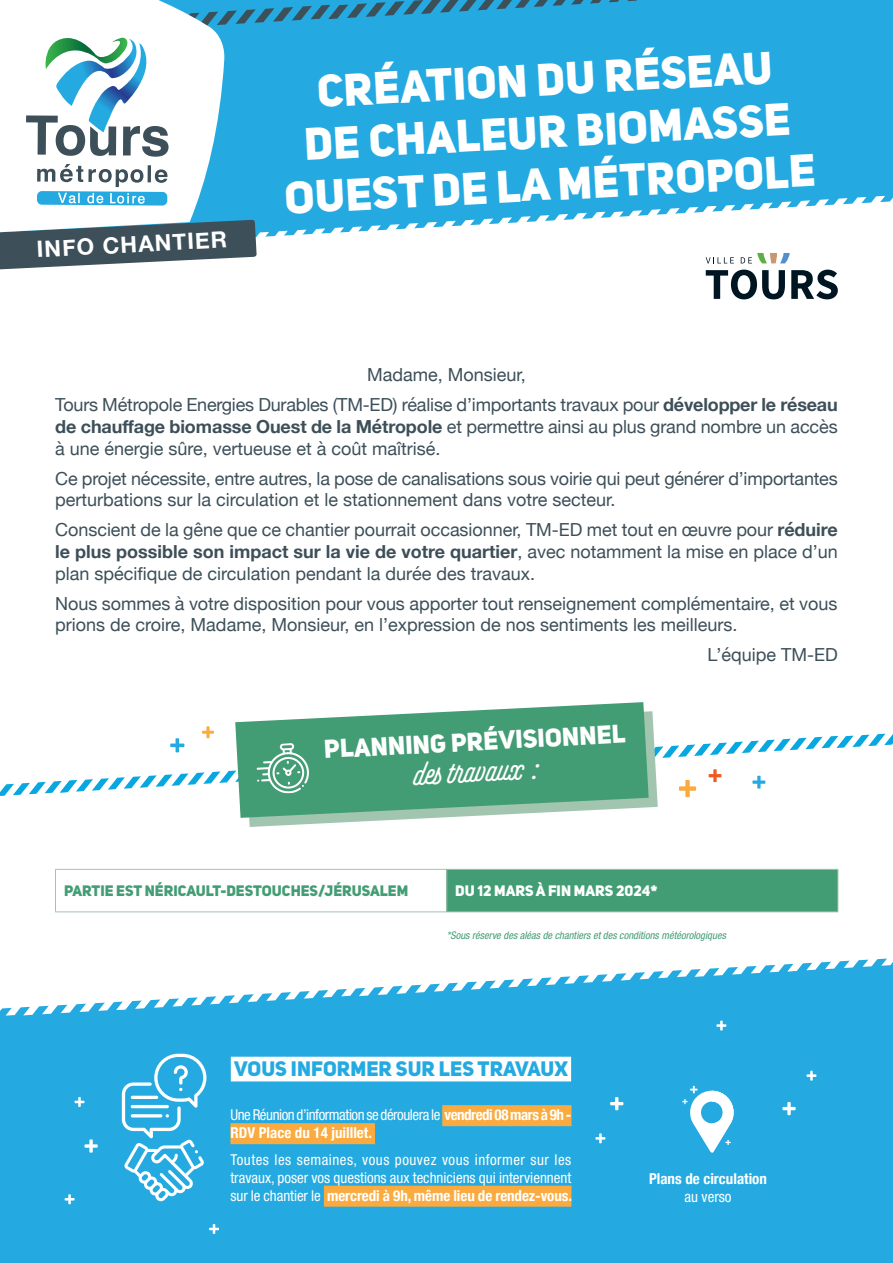
<style>
.page{position:relative;width:893px;height:1263px;background:#fff}
.page>*{position:absolute;margin:0;border:0;box-sizing:border-box;transform-origin:0 0}
.t1{font:45px/52.5px "Uni Sans Heavy CAPS";color:#fff;text-align:center}
.t2{font:900 37.65px "Selfie";color:#fff}
.t3{font:25.5px "Uni Sans Heavy CAPS";color:#fff}
.t4{font:700 22.5px "Helvetica Neue";color:#fff}
.t5{font:20.7px "Uni Sans Heavy CAPS";letter-spacing:.005em;color:#24aae1}
.t6{font:18px/21.6px "Helvetica Neue";color:#3d4f59;text-align:justify}
.t7{font:condensed 15px/18px "Helvetica Neue";color:#fff;text-align:justify}
.t8{font:700 condensed 15px/18px "Helvetica Neue";color:#fff;text-align:center}
.t9{font:15px "Uni Sans Heavy CAPS";color:#439d74}
.t10{font:15px "Uni Sans Heavy CAPS";color:#fff}
.t11{font:italic condensed 10.5px "Helvetica Neue";color:#439d74}
.s1{font-weight:700}
.s2{font-weight:400}
</style>
<div class="page">
<div style="left:226px;top:0;width:667px;height:164px;background:#24aae1"></div>
<div style="left:447px;top:869px;width:391px;height:43px;background:#439d74"></div>
<hr style="left:55px;top:869px;width:392px;height:1px;background:#a2c5b0">
<hr style="left:55px;top:870px;width:1px;height:41px;background:#a2c5b0">
<hr style="left:447px;top:869px;width:391px;height:1px;background:#a2c5b0">
<hr style="left:446px;top:870px;width:1px;height:41px;background:#a2c5b0">
<hr style="left:838px;top:870px;width:1px;height:41px;background:#a2c5b0">
<hr style="left:55px;top:911px;width:392px;height:1px;background:#a2c5b0">
<hr style="left:447px;top:911px;width:391px;height:1px;background:#a2c5b0">
<svg style="left:206px;top:726px;width:4px;height:12px"></svg>
<svg style="left:249px;top:711px;width:409px;height:116px"></svg>
<svg style="left:235px;top:702px;width:414px;height:116px;fill:#439d74"></svg>
<svg style="left:0;top:731px;width:893px;height:65px"></svg>
<div style="left:0;top:1030px;width:893px;height:37px;background:#24aae1"></div>
<div style="left:0;top:1067px;width:893px;height:196px;background:#24aae1"></div>
<svg style="left:682px;top:1086px;width:52px;height:66px"></svg>
<svg style="left:89px;top:1139px;width:4px;height:14px"></svg>
<svg style="left:84px;top:1144px;width:14px;height:4px"></svg>
<svg style="left:75px;top:1097px;width:9px;height:10px"></svg>
<div style="left:231px;top:1057px;width:340px;height:24px;background:#fff"></div>
<svg style="left:787px;top:1102px;width:4px;height:13px"></svg>
<hr style="left:782px;top:1107px;width:14px;height:3px;background:#fff">
<svg style="left:0;top:958px;width:893px;height:72px"></svg>
<svg style="left:610px;top:1097px;width:13px;height:13px"></svg>
<svg style="left:209px;top:1224px;width:10px;height:10px"></svg>
<svg style="left:65px;top:1194px;width:10px;height:10px"></svg>
<svg style="left:806px;top:1071px;width:10px;height:9px"></svg>
<svg style="left:122px;top:1054px;width:84px;height:147px"></svg>
<svg style="left:595px;top:1133px;width:10px;height:10px"></svg>
<svg style="left:26px;top:0;width:640px;height:157px"></svg>
<div style="left:442px;top:1105px;width:129px;height:21px;background:#faaa3e"></div>
<div style="left:230px;top:1123px;width:145px;height:21px;background:#faaa3e"></div>
<div style="left:324px;top:1186px;width:247px;height:21px;background:#faaa3e"></div>
<svg style="left:0;top:164px;width:893px;height:135px"></svg>
<p class="t4" style="left:36px;top:231px;width:192px;rotate:-3deg">INFO CHANTIER</p>
<p class="t1" style="left:278px;top:66px;width:533px;rotate:-3deg">CRÉATION DU RÉSEAU<br>DE CHALEUR BIOMASSE<br>OUEST DE LA MÉTROPOLE</p>
<p class="t6" style="left:367px;top:365px;width:160px">Madame, Monsieur,</p>
<p class="t6" style="left:55px;top:395px;width:784px">Tours Métropole Energies Durables (TM-ED) réalise d’importants travaux pour <span class="s1">développer le réseau de chauffage biomasse Ouest de la Métropole</span> et permettre ainsi au plus grand nombre un accès à une énergie sûre, vertueuse et à coût maîtrisé.</p>
<p class="t6" style="left:55px;top:469px;width:784px">Ce projet nécessite, entre autres, la pose de canalisations sous voirie qui peut générer d’importantes perturbations sur la circulation et le stationnement dans votre secteur.</p>
<p class="t6" style="left:55px;top:520px;width:784px">Conscient de la gêne que ce chantier pourrait occasionner, TM-ED met tout en œuvre pour <span class="s1">réduire le plus possible son impact sur la vie de votre quartier</span>, avec notamment la mise en place d’un plan spécifique de circulation pendant la durée des travaux.</p>
<p class="t6" style="left:55px;top:594px;width:783px">Nous sommes à votre disposition pour vous apporter tout renseignement complémentaire, et vous prions de croire, Madame, Monsieur, en l’expression de nos sentiments les meilleurs.</p>
<p class="t6" style="left:708px;top:645px;width:132px">L’équipe TM-ED</p>
<p class="t3" style="left:323px;top:733px;width:303px;rotate:-3deg">PLANNING PRÉVISIONNEL</p>
<p class="t2" style="left:412px;top:750px;width:127px;rotate:-3deg">des travaux :</p>
<p class="t9" style="left:64px;top:881px;width:346px">PARTIE EST NÉRICAULT-DESTOUCHES/JÉRUSALEM</p>
<p class="t10" style="left:455px;top:881px;width:204px">DU 12 MARS À FIN MARS 2024*</p>
<p class="t11" style="left:447px;top:929px;width:283px">*Sousréserve desaléasde chantiersetdesconditionsmétéorologiques</p>
<p class="t5" style="left:234px;top:1055px;width:335px">VOUS INFORMER SUR LES TRAVAUX</p>
<p class="t8" style="left:230px;top:1105px;width:342px;text-align:left"><span class="s2">Une Réunion d’information se déroulera le</span> vendredi 08 mars à 9h -<br>RDV Place du 14 juilllet.</p>
<p class="t7" style="left:230px;top:1150px;width:343px">Toutes les semaines, vous pouvez vous informer sur les travaux, poser vos questions aux techniciens qui interviennent sur le chantier le <span class="s1">mercredi à 9h, même lieu de rendez-vous.</span></p>
<p class="t8" style="left:649px;top:1168px;width:119px">Plans de circulation <span class="s2">au verso</span></p>
</div>
